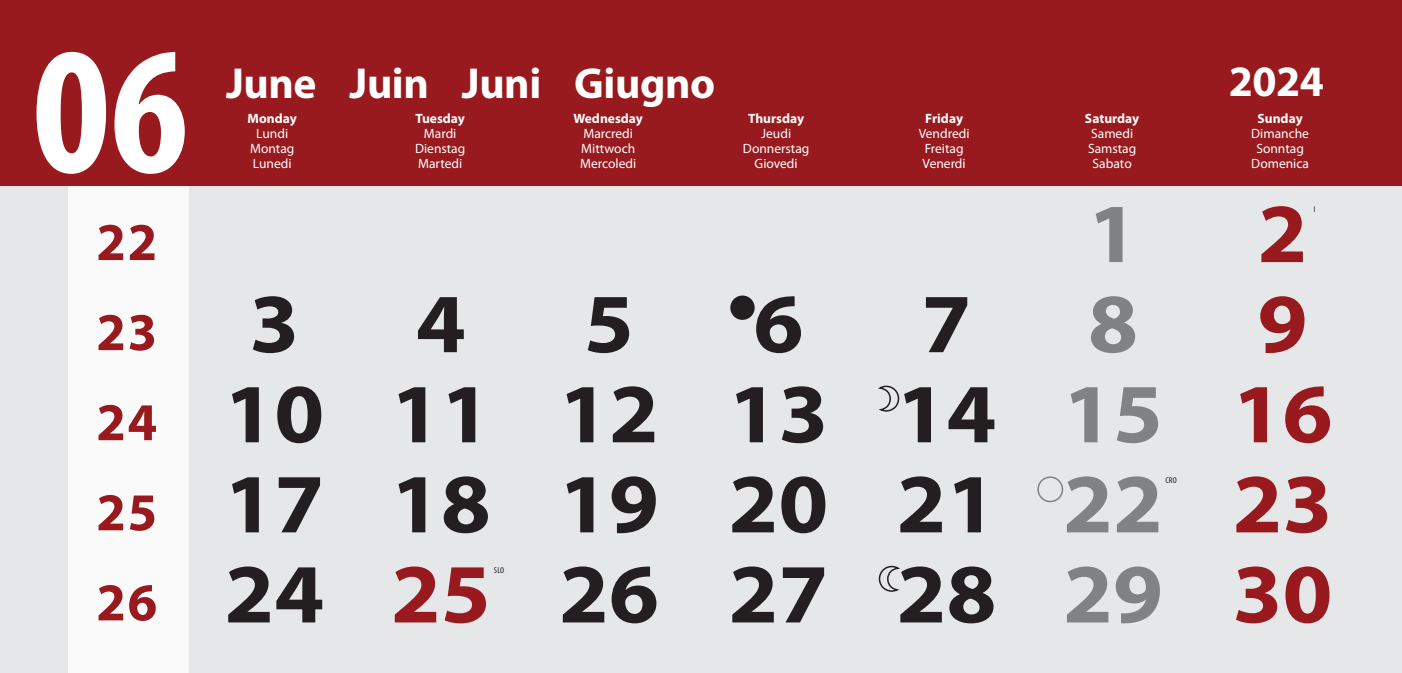
<style>
.page{position:relative;width:1402px;height:673px;background:#fff}
.page>*{position:absolute;margin:0;border:0;box-sizing:border-box;transform-origin:0 0}
.t1{font:700 condensed 183px "Myriad Pro";color:#fff}
.t2{font:700 84.6px/90px "Myriad Pro";color:#231f20;scale:1.06 1}
.t3{font:700 84.6px "Myriad Pro";color:#808285;scale:1.06 1}
.t4{font:700 84.6px "Myriad Pro";color:#991a1e;scale:1.06 1}
.t5{font:700 53.4px/90px "Myriad Pro";letter-spacing:.03em;color:#991a1e;text-align:justify}
.t6{font:700 43.5px "Myriad Pro";letter-spacing:-.01em;color:#fff}
.t7{font:13.5px/15px "Myriad Pro";color:#fff;text-align:center}
.t8{font:700 13.5px "Myriad Pro";color:#fff}
.t9{font:condensed 8.4px "Myriad Pro";letter-spacing:.02em;color:#231f20;scale:1.06 1}
.s1{color:#991a1e}
.s2{color:#808285}
</style>
<div class="page">
<div style="left:0;top:185px;width:1402px;height:487px;background:#e6e7e9"></div>
<div style="left:68px;top:185px;width:120px;height:487px;background:#fff"></div>
<div style="left:0;top:0;width:1402px;height:185px;background:#991a1e"></div>
<svg style="left:879px;top:565px;width:21px;height:27px"></svg>
<svg style="left:878px;top:385px;width:22px;height:27px"></svg>
<svg style="left:730px;top:295px;width:25px;height:25px"></svg>
<svg style="left:1037px;top:476px;width:27px;height:27px"></svg>
<h1 class="t1" style="left:32px;top:-3px;width:157px">06</h1>
<h3 class="t5" style="left:96px;top:195px;width:62px">22<br>23<br>24<br>25<br>26</h3>
<h3 class="t6" style="left:226px;top:54px;width:490px">June Juin Juni Giugno</h3>
<h3 class="t6" style="left:1229px;top:53px;width:97px">2024</h3>
<p class="t8" style="left:248px;top:109px;width:51px">Monday</p>
<p class="t7" style="left:250px;top:125px;width:46px">Lundi<br>Montag<br>Lunedi</p>
<p class="t8" style="left:415px;top:109px;width:51px">Tuesday</p>
<p class="t7" style="left:415px;top:125px;width:52px">Mardi<br>Dienstag<br>Martedi</p>
<p class="t8" style="left:573px;top:109px;width:71px">Wednesday</p>
<p class="t7" style="left:580px;top:125px;width:58px;text-align:left">Marcredi<br>Mittwoch<br>Mercoledi</p>
<p class="t8" style="left:748px;top:109px;width:58px">Thursday</p>
<p class="t7" style="left:743px;top:125px;width:68px">Jeudi<br>Donnerstag<br>Giovedi</p>
<p class="t8" style="left:925px;top:109px;width:39px">Friday</p>
<p class="t7" style="left:919px;top:125px;width:52px;text-align:left">Vendredi<br>Freitag<br>Venerdi</p>
<p class="t8" style="left:1085px;top:109px;width:56px">Saturday</p>
<p class="t7" style="left:1088px;top:125px;width:50px">Samedi<br>Samstag<br>Sabato</p>
<p class="t8" style="left:1257px;top:109px;width:47px">Sunday</p>
<p class="t7" style="left:1251px;top:125px;width:59px">Dimanche<br>Sonntag<br>Domenica</p>
<h2 class="t3" style="left:1088px;top:178px;width:49px">1</h2>
<h2 class="t4" style="left:1257px;top:178px;width:49px">2</h2>
<p class="t9" style="left:1314px;top:204px;width:3px">I</p>
<h2 class="t2" style="left:224px;top:276px;width:1047px;text-indent:1033px"><span class="s1">9<br></span>10 11 12 13 14 <span class="s2">15</span> <span class="s1">16<br></span>17 18 19 20 21 <span class="s2">22</span> <span class="s1">23<br></span>24 <span class="s1">25</span> 26 27 28 <span class="s2">29</span> <span class="s1">30</span></h2>
<h2 class="t2" style="left:249px;top:276px;width:49px">3</h2>
<h2 class="t2" style="left:416px;top:276px;width:49px">4</h2>
<h2 class="t2" style="left:584px;top:276px;width:49px">5</h2>
<h2 class="t2" style="left:753px;top:276px;width:49px">6</h2>
<h2 class="t2" style="left:921px;top:276px;width:49px">7</h2>
<h2 class="t3" style="left:1088px;top:268px;width:49px">8</h2>
<p class="t9" style="left:1165px;top:475px;width:12px">CRO</p>
<p class="t9" style="left:494px;top:564px;width:11px">SLO</p>
</div>
